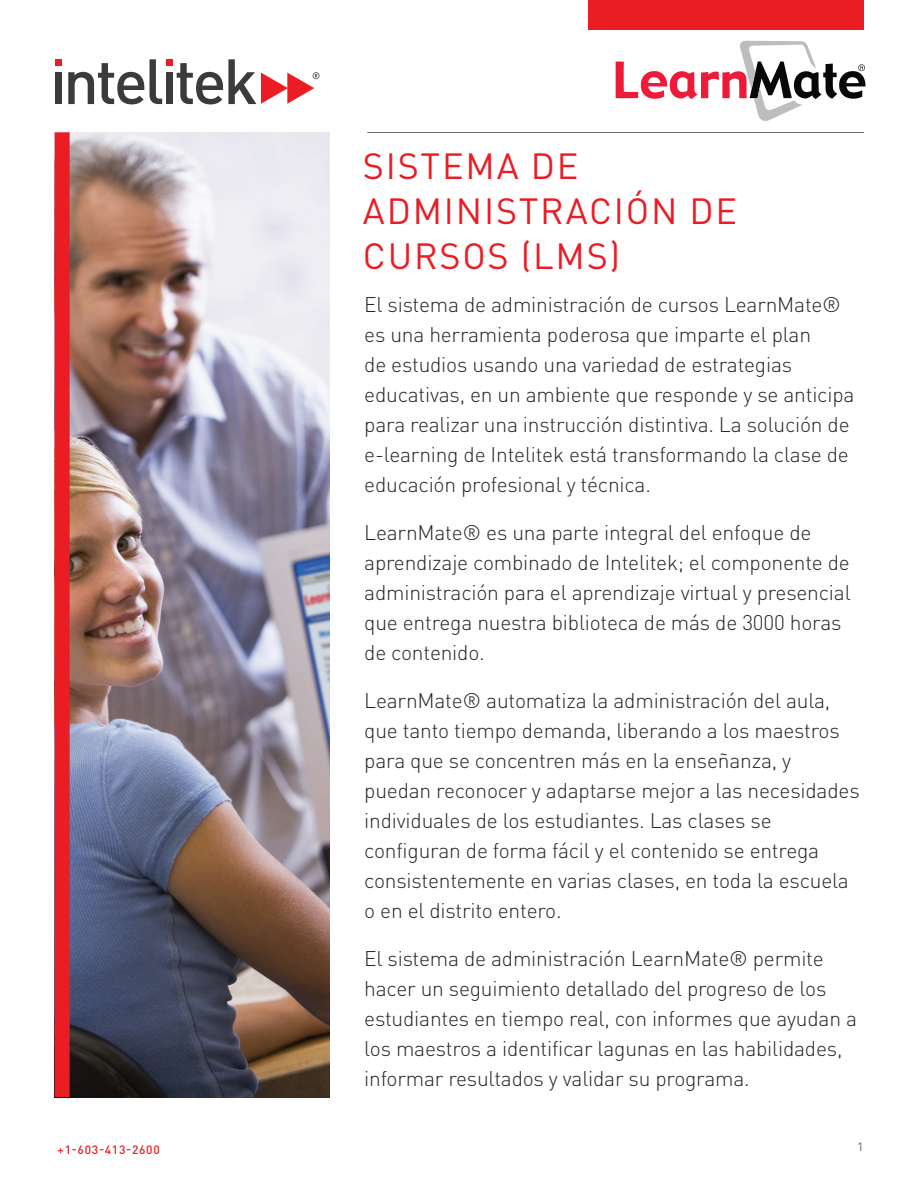
<style>
.page{position:relative;width:918px;height:1188px;background:#fff}
.page>*{position:absolute;margin:0;border:0;box-sizing:border-box;transform-origin:0 0}
.Heading_1{font:36px/45px "DINOT";letter-spacing:.05em;color:#ea1d25}
.description_big{font:300 21px/30px "DINOT";letter-spacing:-.01em;color:#242729}
.t1{font:500 12px "DINOT";letter-spacing:.06em;color:#ea1d25}
.t2{font:12px "Open Sans";color:#6c6d70}
</style>
<div class="page">
<div style="left:588px;top:0;width:276px;height:30px;background:#ea1d25"></div>
<hr style="left:367px;top:132px;width:497px;height:1px;background:#6c6d70">
<img style="left:70px;top:133px;width:260px;height:964px">
<div style="left:55px;top:132px;width:15px;height:965px;background:#ea1d25"></div>
<div style="left:55px;top:72px;width:6px;height:32px;background:#3b3c39"></div>
<svg style="left:68px;top:63px;width:76px;height:41px"></svg>
<svg style="left:150px;top:59px;width:12px;height:45px"></svg>
<div style="left:166px;top:72px;width:7px;height:32px;background:#3b3c39"></div>
<svg style="left:177px;top:59px;width:142px;height:45px"></svg>
<div style="left:55px;top:59px;width:6px;height:7px;background:#ea1d25"></div>
<div style="left:166px;top:59px;width:7px;height:7px;background:#ea1d25"></div>
<svg style="left:616px;top:41px;width:249px;height:80px"></svg>
<p class="t1" style="left:58px;top:1142px;width:104px">+1-603-413-2600</p>
<p class="Heading_1" style="left:363px;top:143px;width:376px">SISTEMA DE<br>ADMINISTRACIÓN DE<br>CURSOS (LMS)</p>
<p class="description_big" style="left:364px;top:289px;width:492px">El sistema de administración de cursos LearnMate® es una herramienta poderosa que imparte el plan<br>de estudios usando una variedad de estrategias educativas, en un ambiente que responde y se anticipa para realizar una instrucción distintiva. La solución de e-learning de Intelitek está transformando la clase de educación profesional y técnica.</p>
<p class="description_big" style="left:364px;top:517px;width:488px">LearnMate® es una parte integral del enfoque de aprendizaje combinado de Intelitek; el componente de administración para el aprendizaje virtual y presencial que entrega nuestra biblioteca de más de 3000 horas de contenido.</p>
<p class="description_big" style="left:364px;top:685px;width:497px">LearnMate® automatiza la administración del aula, que tanto tiempo demanda, liberando a los maestros para que se concentren más en la enseñanza, y puedan reconocer y adaptarse mejor a las necesidades individuales de los estudiantes. Las clases se configuran de forma fácil y el contenido se entrega consistentemente en varias clases, en toda la escuela o en el distrito entero.</p>
<p class="description_big" style="left:364px;top:943px;width:494px">El sistema de administración LearnMate® permite hacer un seguimiento detallado del progreso de los estudiantes en tiempo real, con informes que ayudan a los maestros a identificar lagunas en las habilidades, informar resultados y validar su programa.</p>
<p class="t2" style="left:857px;top:1138px;width:8px">1</p>
</div>
